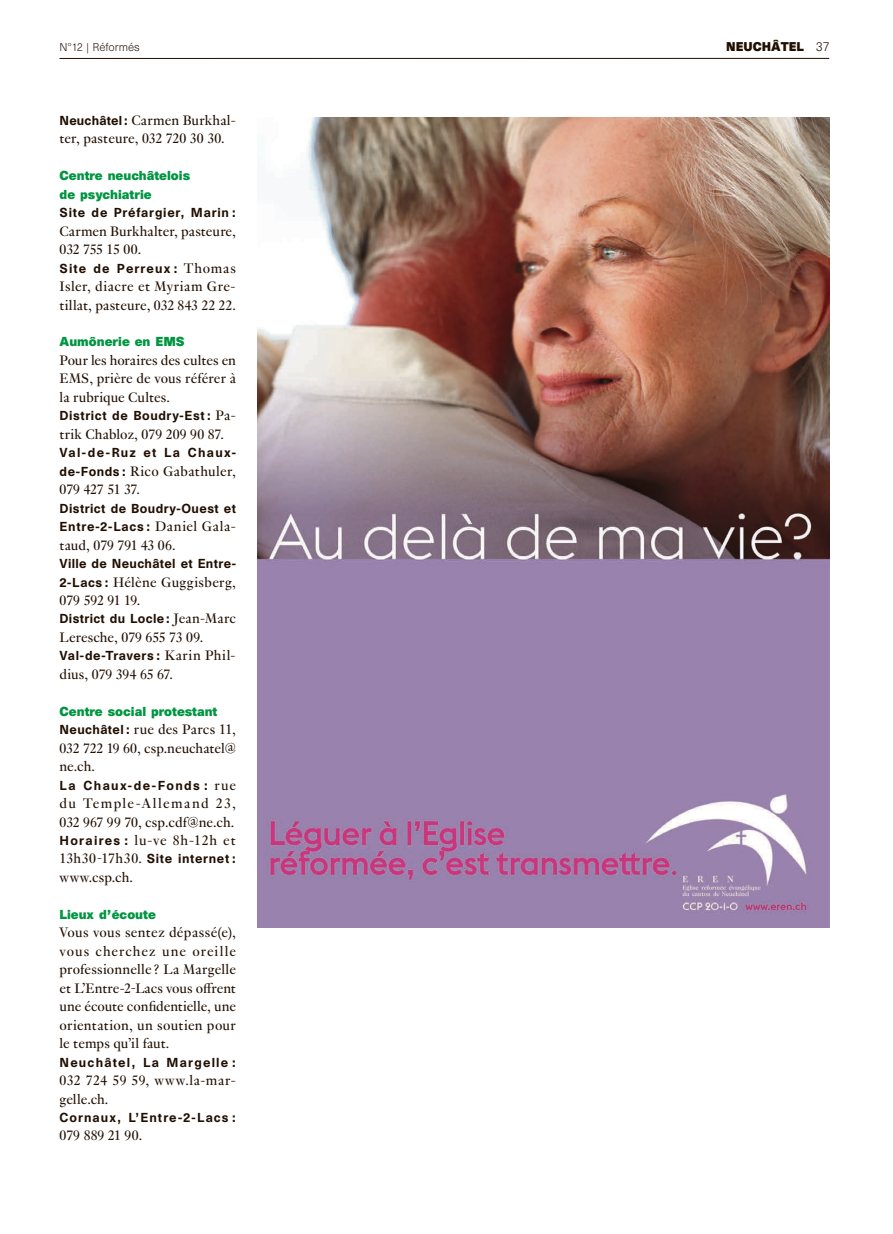
<style>
.page{position:relative;width:893px;height:1234px;background:#fff}
.page>*{position:absolute;margin:0;border:0;box-sizing:border-box;transform-origin:0 0}
.t1{font:15px/18.5px "Genath";letter-spacing:.005em;color:#200e00}
.t2{font:15px/18.5px "Genath";letter-spacing:.025em;color:#200e00}
.t3{font:500 12px "Unica SB";letter-spacing:.06em;color:#200e00}
.t4{font:700 12px/18.5px "Unica SB";color:#009541}
.t5{font:500 12px/18.5px "Unica SB";letter-spacing:.04em;color:#200e00}
.t6{font:500 12px "Unica SB";letter-spacing:.025em;color:#200e00}
.t7{font:500 12px "Unica SB";letter-spacing:.03em;color:#200e00}
.t8{font:500 12px "Unica SB";letter-spacing:.09em;color:#200e00}
.t9{font:500 12px "Unica SB";letter-spacing:.1em;color:#200e00}
.t10{font:500 12px "Unica SB";letter-spacing:.095em;color:#200e00}
.t11{font:500 12px "Unica SB";letter-spacing:.11em;color:#200e00}
.t12{font:500 12px "Unica SB";letter-spacing:.115em;color:#200e00}
.t13{font:700 11.7px "Unica SB";color:#200e00}
.t14{font:300 10.5px "Unica SB";color:#200e00}
.s1{font-weight:300;font-size:12px}
.s2{font-family:"Unica SB";font-weight:500;font-size:12px}
.s3{font-family:"Genath";font-weight:400;font-size:15px}
</style>
<div class="page">
<hr style="left:60px;top:58px;width:769px;height:1px;background:#200e00">
<img style="left:257px;top:118px;width:572px;height:808px">
<p class="t14" style="left:60px;top:41px;width:82px">N°12 | Réformés</p>
<p class="t13" style="left:726px;top:39px;width:104px">NEUCHÂTEL <span class="s1">37</span></p>
<p class="t1" style="left:60px;top:110px;width:178px"><span class="s2">Neuchâtel:</span> Carmen Burkhal&shy;ter, pasteure, 032 720 30 30.</p>
<p class="t4" style="left:60px;top:168px;width:132px">Centre neuchâtelois de psychiatrie</p>
<p class="t3" style="left:60px;top:205px;width:178px">Site de Préfargier, Marin:</p>
<p class="t1" style="left:60px;top:220px;width:178px">Carmen Burkhalter, pasteure,<br>032 755 15 00.</p>
<p class="t10" style="left:60px;top:260px;width:178px">Site de Perreux : <span class="s3">Thomas</span></p>
<p class="t1" style="left:60px;top:276px;width:178px">Isler, diacre et Myriam Gre&shy;tillat, pasteure, 032 843 22 22.</p>
<p class="t4" style="left:60px;top:334px;width:127px">Aumônerie en EMS</p>
<p class="t1" style="left:60px;top:350px;width:178px;text-align:justify">Pour les horaires des cultes en EMS, prière de vous référer à la rubrique Cultes.</p>
<p class="t3" style="left:60px;top:408px;width:178px">District de Boudry-Est: <span class="s3">Pa-</span></p>
<p class="t1" style="left:60px;top:423px;width:166px">trik Chabloz, 079 209 90 87.</p>
<p class="t11" style="left:60px;top:445px;width:178px">Val-de-Ruz et La Chaux-</p>
<p class="t1" style="left:60px;top:460px;width:178px"><span class="s2">de-Fonds :</span> Rico Gabathuler,<br>079 427 51 37.</p>
<p class="t5" style="left:60px;top:499px;width:178px">District de Boudry-Ouest et<br>Entre-2-Lacs : <span class="s3">Daniel Gala-</span></p>
<p class="t1" style="left:60px;top:534px;width:118px">taud, 079 791 43 06.</p>
<p class="t7" style="left:60px;top:556px;width:178px">Ville de Neuchâtel et Entre-</p>
<p class="t1" style="left:60px;top:571px;width:178px"><span class="s2">2-Lacs :</span> Hélène Guggisberg,<br>079 592 91 19.</p>
<p class="t6" style="left:60px;top:611px;width:178px">District du Locle: <span class="s3">Jean-Marc</span></p>
<p class="t1" style="left:60px;top:626px;width:145px">Leresche, 079 655 73 09.</p>
<p class="t3" style="left:60px;top:648px;width:178px">Val-de-Travers: <span class="s3">Karin Phil-</span></p>
<p class="t1" style="left:60px;top:663px;width:115px">dius, 079 394 65 67.</p>
<p class="t4" style="left:60px;top:703px;width:159px">Centre social protestant</p>
<p class="t1" style="left:60px;top:719px;width:178px;text-align:justify"><span class="s2">Neuchâtel:</span> rue des Parcs 11, 032 722 19 60, csp.neuchatel@ ne.ch.</p>
<p class="t12" style="left:60px;top:777px;width:178px">La Chaux-de-Fonds : <span class="s3">rue</span></p>
<p class="t1" style="left:60px;top:792px;width:178px;text-align:justify">du Temple-Allemand 23, 032 967 99 70, csp.cdf@ne.ch.<br><span class="s2">Horaires :</span> lu-ve 8h-12h et</p>
<p class="t3" style="left:60px;top:851px;width:178px"><span class="s3">13h30-17h30.</span> Site internet :</p>
<p class="t1" style="left:60px;top:866px;width:75px">www.csp.ch.</p>
<p class="t4" style="left:60px;top:906px;width:98px">Lieux d’écoute</p>
<p class="t1" style="left:60px;top:922px;width:178px;text-align:justify">Vous vous sentez dépassé(e), vous cherchez une oreille professionnelle ? La Margelle et L’Entre-2-Lacs vous offrent une écoute confidentielle, une orientation, un soutien pour le temps qu’il faut.</p>
<p class="t9" style="left:60px;top:1054px;width:178px">Neuchâtel, La Margelle :</p>
<p class="t2" style="left:60px;top:1069px;width:178px">032 724 59 59, www.la-mar&shy;gelle.ch.</p>
<p class="t8" style="left:60px;top:1109px;width:178px">Cornaux, L’Entre-2-Lacs :</p>
<p class="t1" style="left:60px;top:1125px;width:84px">079 889 21 90.</p>
</div>
